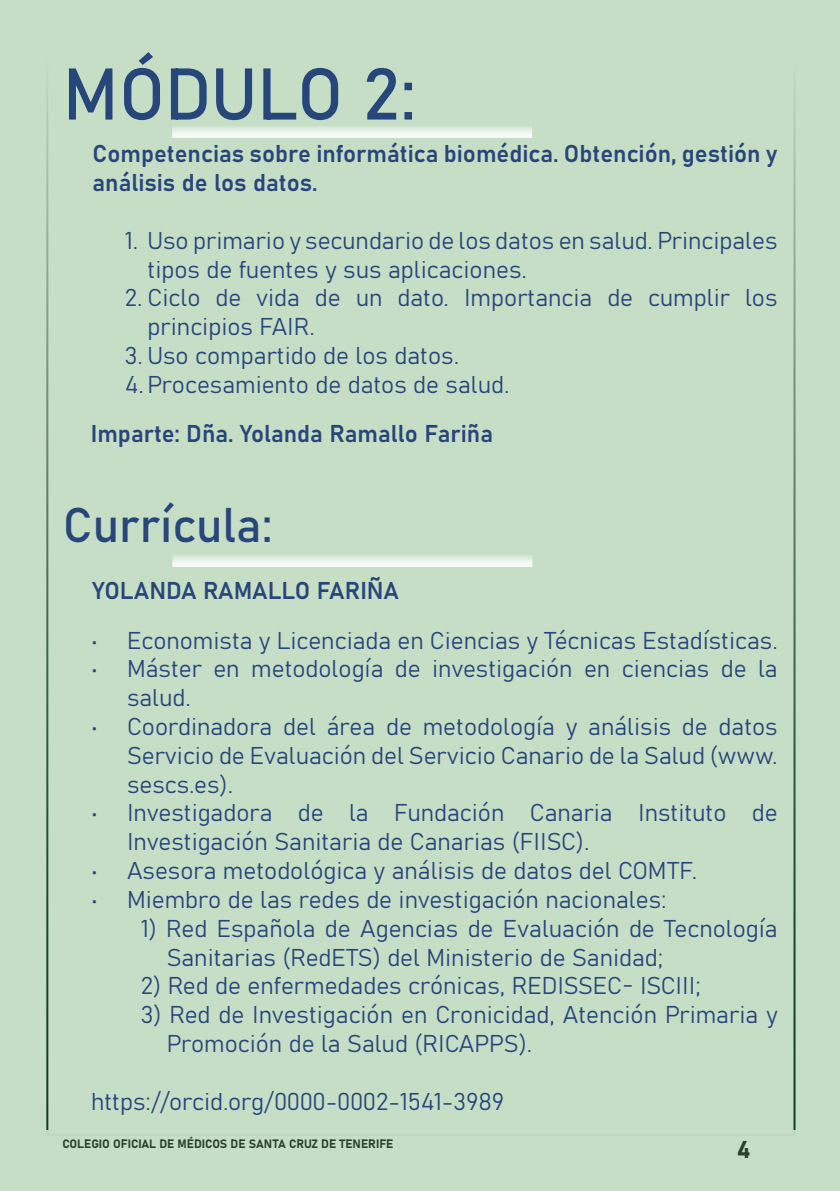
<style>
.page{position:relative;width:840px;height:1191px;background:#fff}
.page>*{position:absolute;margin:0;border:0;box-sizing:border-box;transform-origin:0 0}
.t1{font:72px "Bahnschrift";letter-spacing:-.01em;color:#27467a}
.t2{font:48px "Bahnschrift";color:#27467a}
.t3{font:24px/28.8px "Bahnschrift";color:#27467a}
.t4{font:24px "Bahnschrift";color:#231f20}
.t5{font:12px "Bahnschrift";color:#231f20}
</style>
<div class="page">
<div style="left:0;top:0;width:839px;height:1191px;background:#c6ddc6"></div>
<svg style="left:172px;top:126px;width:360px;height:12px;background:#e9f1e9"></svg>
<svg style="left:172px;top:555px;width:360px;height:12px;background:#e9f1e9"></svg>
<p class="t1" style="left:63px;top:40px;width:355px">MÓDULO 2:</p>
<p class="t3" style="left:92px;top:138px;width:686px">Competencias sobre informática biomédica. Obtención, gestión y análisis de los datos.</p>
<p class="t3" style="left:147px;top:224px;width:631px;text-indent:-23px">1. Uso primario y secundario de los datos en salud. Principales tipos de fuentes y sus aplicaciones.</p>
<p class="t3" style="left:147px;top:282px;width:631px;text-indent:-23px">2. Ciclo de vida de un dato. Importancia de cumplir los principios FAIR.</p>
<p class="t3" style="left:125px;top:339px;width:335px">3. Uso compartido de los datos.</p>
<p class="t3" style="left:125px;top:368px;width:386px">4.Procesamiento de datos de salud.</p>
<p class="t3" style="left:91px;top:418px;width:403px">Imparte: Dña. Yolanda Ramallo Fariña</p>
<p class="t2" style="left:63px;top:489px;width:211px">Currícula:</p>
<p class="t3" style="left:93px;top:574px;width:308px">YOLANDA RAMALLO FARIÑA</p>
<p class="t3" style="left:91px;top:624px;width:688px">• Economista y Licenciada en Ciencias y Técnicas Estadísticas.</p>
<p class="t3" style="left:127px;top:653px;width:651px;text-indent:-36px">• Máster en metodología de investigación en ciencias de la salud.</p>
<p class="t3" style="left:127px;top:710px;width:651px;text-align:justify;text-indent:-36px">• Coordinadora del área de metodología y análisis de datos Servicio de Evaluación del Servicio Canario de la Salud (www. sescs.es).</p>
<p class="t3" style="left:127px;top:797px;width:651px;text-indent:-36px">• Investigadora de la Fundación Canaria Instituto de<br>Investigación Sanitaria de Canarias (FIISC).</p>
<p class="t3" style="left:91px;top:854px;width:607px">• Asesora metodológica y análisis de datos del COMTF.</p>
<p class="t3" style="left:91px;top:883px;width:577px">• Miembro de las redes de investigación nacionales:</p>
<p class="t3" style="left:167px;top:912px;width:612px;text-indent:-26px">1) Red Española de Agencias de Evaluación de Tecnología<br>Sanitarias (RedETS) del Ministerio de Sanidad;</p>
<p class="t3" style="left:141px;top:969px;width:561px">2) Red de enfermedades crónicas, REDISSEC- ISCIII;</p>
<p class="t3" style="left:167px;top:998px;width:612px;text-indent:-26px">3) Red de Investigación en Cronicidad, Atención Primaria y<br>Promoción de la Salud (RICAPPS).</p>
<p class="t3" style="left:91px;top:1085px;width:414px">https://orcid.org/0000-0002-1541-3989</p>
<p class="t5" style="left:62px;top:1134px;width:332px">COLEGIO OFICIAL DE MÉDICOS DE SANTA CRUZ DE TENERIFE</p>
<p class="t4" style="left:736px;top:1131px;width:15px">4</p>
</div>
